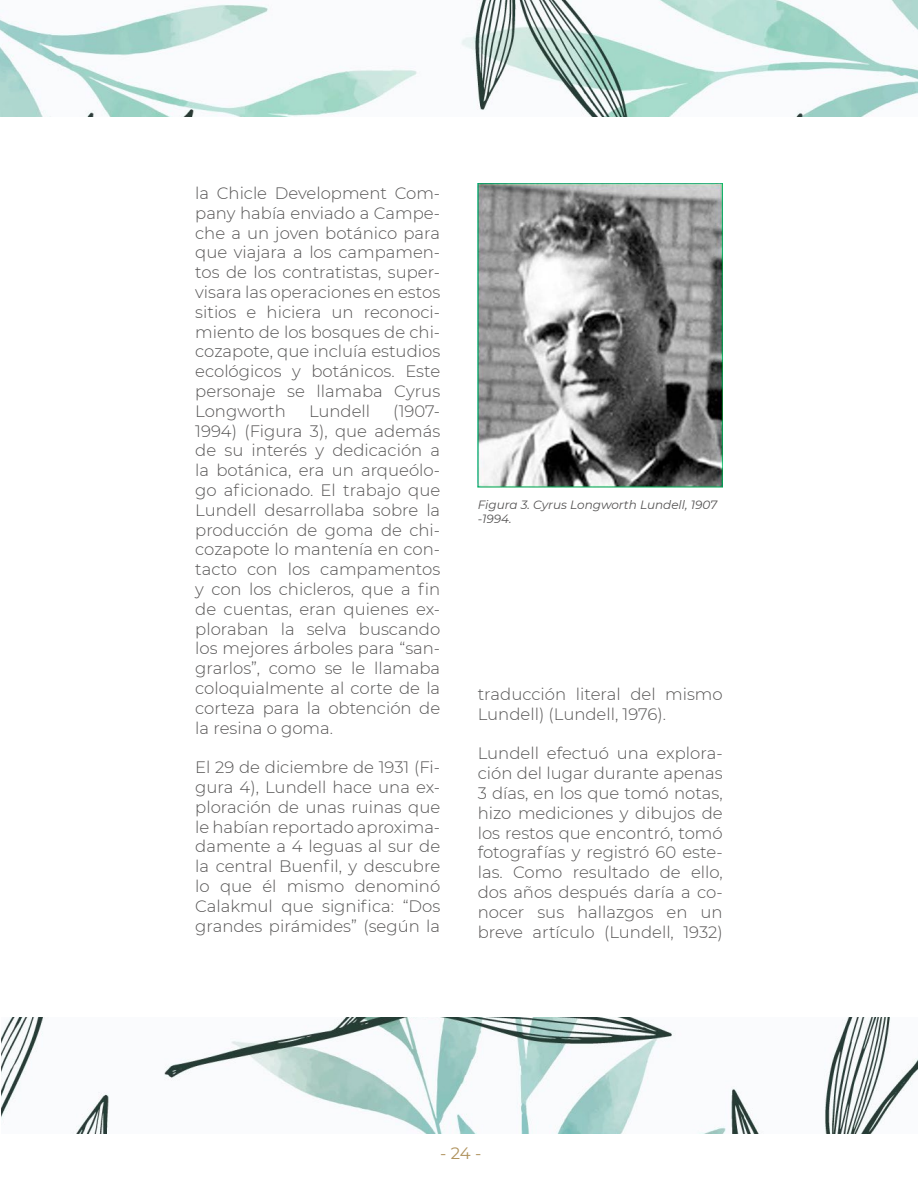
<style>
.page{position:relative;width:918px;height:1188px;background:#fff}
.page>*{position:absolute;margin:0;border:0;box-sizing:border-box;transform-origin:0 0}
.t1{font:16.5px/19.8px "Montserrat Light 2";color:#555454;text-align:justify}
.t2{font:300 16.5px/19.8px "Montserrat";color:#555454}
.t3{font:16.5px "Montserrat";color:#b0935e}
.t4{font:italic 12px/14.4px "Montserrat";color:#555454}
.s1{font-family:"Montserrat Light 2";font-weight:400}
</style>
<div class="page">
<img style="left:0;top:0;width:918px;height:117px">
<img style="left:478px;top:183px;width:245px;height:305px">
<img style="left:1px;top:1017px;width:917px;height:117px">
<p class="t1" style="left:195px;top:183px;width:247px">la Chicle Development Com&shy;pany había enviado a Campe-</p>
<p class="t2" style="left:195px;top:222px;width:247px">che a un joven botánico para que viajara a los campamen<span class="s1">-</span></p>
<p class="t1" style="left:195px;top:262px;width:247px">tos de los contratistas, super&shy;visara las operaciones en estos sitios e hiciera un reconoci&shy;miento de los bosques de chi&shy;cozapote, que incluía estudios ecológicos y botánicos. Este</p>
<p class="t2" style="left:195px;top:381px;width:247px">personaje se llamaba Cyrus</p>
<p class="t1" style="left:195px;top:400px;width:92px">Longworth</p>
<p class="t1" style="left:309px;top:400px;width:63px">Lundell</p>
<p class="t1" style="left:195px;top:400px;width:247px;text-indent:198px">(1907- 1994) (Figura 3), que además de su interés y dedicación a la botánica, era un arqueólo-</p>
<p class="t2" style="left:195px;top:480px;width:247px">go aficionado. El trabajo que</p>
<p class="t1" style="left:195px;top:499px;width:247px">Lundell desarrollaba sobre la producción de goma de chi&shy;cozapote lo mantenía en con&shy;tacto con los campamentos</p>
<p class="t2" style="left:195px;top:579px;width:247px">y con los chicleros, que a fin</p>
<p class="t1" style="left:195px;top:598px;width:247px">de cuentas, eran quienes ex&shy;ploraban la selva buscando</p>
<p class="t2" style="left:195px;top:638px;width:247px">los mejores árboles para “san<span class="s1">-</span></p>
<p class="t1" style="left:195px;top:658px;width:247px">grarlos”, como se le llamaba coloquialmente al corte de la corteza para la obtención de la resina o goma.</p>
<p class="t1" style="left:195px;top:757px;width:247px">El 29 de diciembre de 1931 (Fi&shy;gura 4), Lundell hace una ex&shy;ploración de unas ruinas que le habían reportado aproxima&shy;damente a 4 leguas al sur de</p>
<p class="t2" style="left:195px;top:856px;width:247px">la central Buenfil, y descubre</p>
<p class="t1" style="left:195px;top:876px;width:247px">lo que él mismo denominó</p>
<p class="t2" style="left:195px;top:895px;width:247px">Calakmul que significa: “Dos</p>
<p class="t1" style="left:195px;top:915px;width:247px">grandes pirámides” (según la</p>
<p class="t4" style="left:478px;top:497px;width:241px">Figura 3. Cyrus Longworth Lundell, 1907 -1994.</p>
<p class="t1" style="left:478px;top:684px;width:246px">traducción literal del mismo<br>Lundell) (Lundell, 1976).</p>
<p class="t1" style="left:478px;top:743px;width:247px">Lundell efectuó una explora&shy;ción del lugar durante apenas 3 días, en los que tomó notas,</p>
<p class="t2" style="left:478px;top:803px;width:247px">hizo mediciones y dibujos de</p>
<p class="t1" style="left:478px;top:822px;width:247px">los restos que encontró, tomó fotografías y registró 60 este&shy;las. Como resultado de ello, dos años después daría a co&shy;nocer sus hallazgos en un breve artículo (Lundell, 1932)</p>
<p class="t3" style="left:440px;top:1142px;width:43px">- 24 -</p>
</div>
